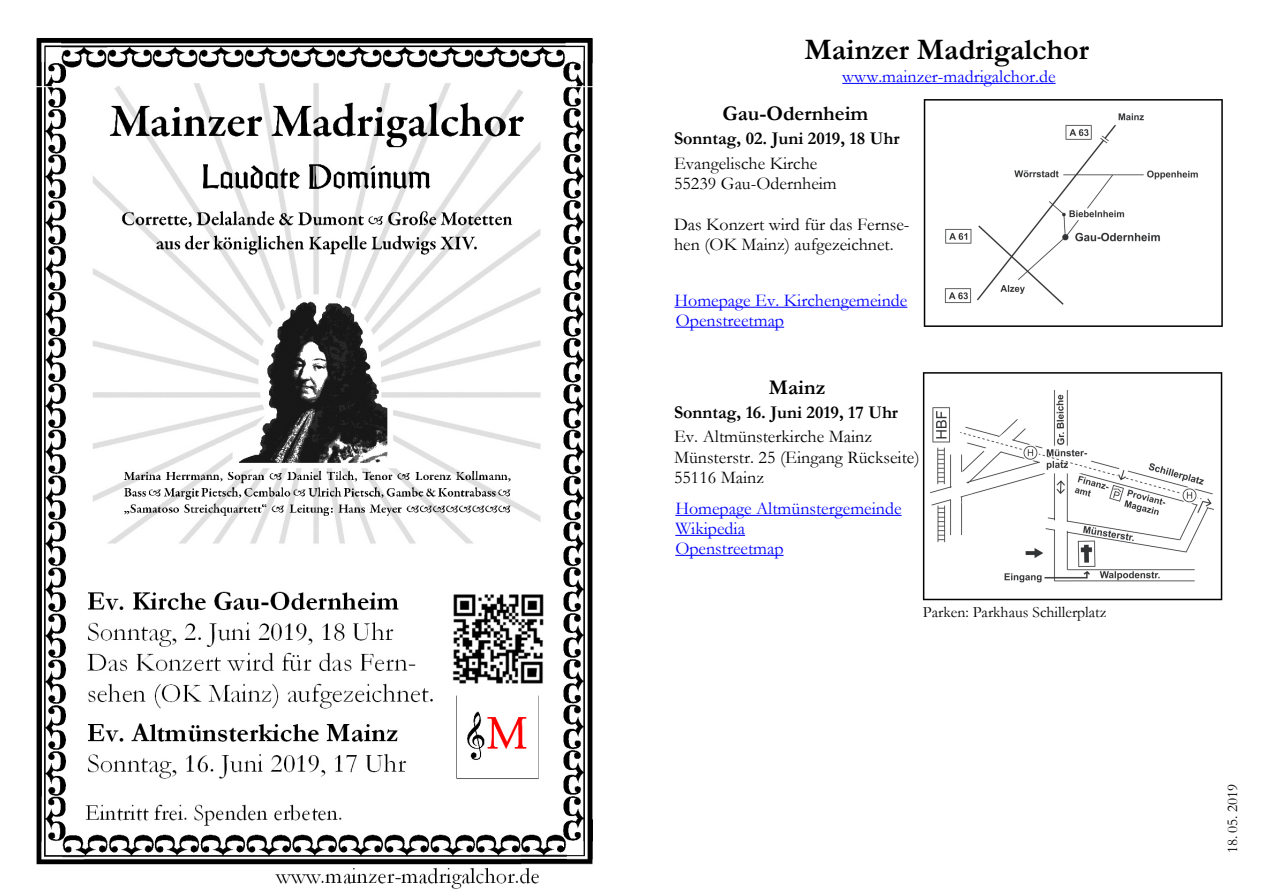
<style>
.page{position:relative;width:1263px;height:893px;background:#fff}
.page>*{position:absolute;margin:0;border:0;box-sizing:border-box;transform-origin:0 0}
.t1{font:700 30px "Garamond";color:#000}
.t2{font:700 21px "Garamond";color:#000}
.t3{font:18px/20.2px "Garamond";color:#000}
.t4{font:18px/20px "Garamond";color:#00f}
.t5{font:700 18px "Garamond";color:#000}
.t6{font:15.75px "Garamond";color:#000}
.t7{font:15px "Garamond";color:#000}
</style>
<div class="page">
<hr style="left:842px;top:83px;width:213px;height:1px;background:#00f">
<svg style="left:923px;top:372px;width:299px;height:228px"></svg>
<img style="left:930px;top:390px;width:284px;height:193px">
<hr style="left:675px;top:515px;width:226px;height:1px;background:#00f">
<hr style="left:675px;top:555px;width:108px;height:1px;background:#00f">
<hr style="left:675px;top:535px;width:70px;height:1px;background:#00f">
<img style="left:36px;top:38px;width:557px;height:851px">
<svg style="left:924px;top:99px;width:299px;height:228px"></svg>
<hr style="left:674px;top:307px;width:233px;height:1px;background:#00f">
<hr style="left:676px;top:327px;width:108px;height:1px;background:#00f">
<img style="left:928px;top:101px;width:287px;height:217px">
<h1 class="t1" style="left:804px;top:39px;width:286px">Mainzer Madrigalchor</h1>
<p class="t4" style="left:842px;top:69px;width:215px">www.mainzer-madrigalchor.de</p>
<p class="t2" style="left:722px;top:107px;width:147px">Gau-Odernheim</p>
<p class="t5" style="left:674px;top:133px;width:227px">Sonntag, 02. Juni 2019, 18 Uhr</p>
<p class="t3" style="left:674px;top:156px;width:164px">Evangelische Kirche<br>55239 Gau-Odernheim</p>
<p class="t3" style="left:674px;top:216px;width:237px">Das Konzert wird für das Fernse&shy;hen (OK Mainz) aufgezeichnet.</p>
<p class="t4" style="left:674px;top:292px;width:234px">Homepage Ev. Kirchengemeinde<br>Openstreetmap</p>
<p class="t2" style="left:769px;top:380px;width:58px">Mainz</p>
<p class="t5" style="left:674px;top:406px;width:226px">Sonntag, 16. Juni 2019, 17 Uhr</p>
<p class="t3" style="left:674px;top:429px;width:247px">Ev. Altmünsterkirche Mainz<br>Münsterstr. 25 (Eingang Rückseite)<br>55116 Mainz</p>
<p class="t4" style="left:675px;top:501px;width:228px">Homepage Altmünstergemeinde</p>
<p class="t4" style="left:675px;top:540px;width:110px">Openstreetmap</p>
<p class="t4" style="left:675px;top:521px;width:71px">Wikipedia</p>
<p class="t6" style="left:923px;top:607px;width:185px">Parken: Parkhaus Schillerplatz</p>
<p class="t7" style="left:1227px;top:853px;width:70px;rotate:-90deg">18. 05. 2019</p>
</div>
